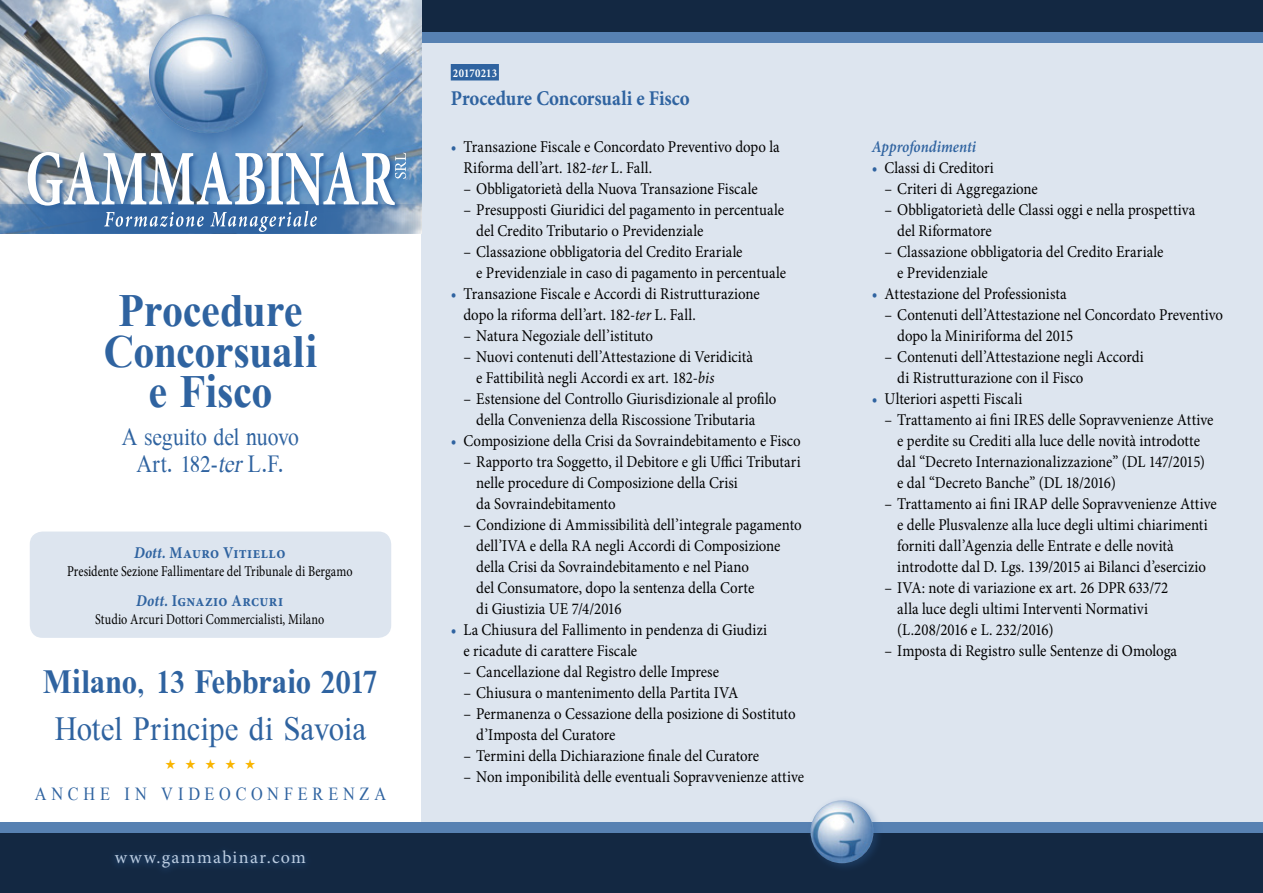
<style>
.page{position:relative;width:1263px;height:893px;background:#fff}
.page>*{position:absolute;margin:0;border:0;box-sizing:border-box;transform-origin:0 0}
.t1{font:700 45px/40.5px "Galatia SIL";letter-spacing:-.01em;color:#2f63a0;text-align:center;scale:.9 1}
.t2{font:700 33px "Galatia SIL";letter-spacing:-.01em;color:#2f63a0;scale:.9 1}
.t3{font:33px "Galatia SIL";color:#2f63a0;scale:.9 1}
.t4{font:24px/27px "Galatia SIL";letter-spacing:-.01em;color:#2f63a0;text-align:center;scale:.87 1}
.t5{font:700 21px "Minion Pro";letter-spacing:-.005em;color:#2f63a0;scale:.9 1}
.t6{font:18px "Galatia SIL";letter-spacing:.3em;color:#2f63a0;scale:.87 1}
.t7{font:18px "Minion Pro";letter-spacing:.07em;color:#bbcce0}
.t8{font:16.5px/21px "Minion Pro";color:#000;scale:.9 1}
.t9{font:700 16.5px "Minion Pro";letter-spacing:.03em;color:#2f63a0;scale:.89 1}
.t10{font:italic 600 16.5px "Minion Pro";letter-spacing:.005em;color:#2f63a0;scale:.9 1}
.t11{font:15px "Minion Pro";letter-spacing:.005em;color:#000;scale:.81 1}
.t12{font:700 12px "Minion Pro";letter-spacing:.015em;color:#fff;scale:.89 1}
.s1{font-style:italic}
.s2{color:#2f63a0}
</style>
<div class="page">
<div style="left:421px;top:0;width:842px;height:893px;background:#dde5ef"></div>
<div style="left:0;top:0;width:1263px;height:43px;background:#5781b2"></div>
<div style="left:0;top:0;width:1263px;height:31px;background:#132842"></div>
<img style="left:0;top:0;width:421px;height:152px">
<div style="left:137px;top:1px;width:156px;height:156px;background:#2f63a0;opacity:.81"></div>
<img style="left:149px;top:14px;width:119px;height:119px;border-radius:59px">
<svg style="left:26px;top:150px;width:377px;height:2px"></svg>
<svg style="left:0;top:152px;width:421px;height:82px"></svg>
<div style="left:0;top:822px;width:1263px;height:71px;background:#5781b2"></div>
<div style="left:0;top:833px;width:1263px;height:60px;background:#132842"></div>
<div style="left:108px;top:844px;width:205px;height:32px;background:#2f63a0;opacity:.81"></div>
<div style="left:807px;top:796px;width:77px;height:77px;background:#2f63a0;opacity:.32"></div>
<img style="left:810px;top:800px;width:63px;height:63px;border-radius:31px">
<div style="left:30px;top:531px;width:361px;height:107px;background:#dde5ef;border-radius:13px"></div>
<div style="left:451px;top:64px;width:48px;height:17px;background:#2f63a0"></div>
<h1 class="t1" style="left:104px;top:290px;width:238px">Procedure<br>Concorsuali e Fisco</h1>
<h3 class="t4" style="left:122px;top:423px;width:205px">A seguito del nuovo<br>Art. 182-<span class="s1">ter</span>L.F.</h3>
<p class="t9" style="left:134px;top:541px;width:171px"><span class="s1">Dott.</span> Mauro Vitiello</p>
<p class="t11" style="left:67px;top:561px;width:354px">Presidente Sezione Fallimentare del Tribunale di Bergamo</p>
<p class="t9" style="left:136px;top:589px;width:167px"><span class="s1">Dott.</span> Ignazio Arcuri</p>
<p class="t11" style="left:95px;top:609px;width:284px">Studio Arcuri Dottori Commercialisti, Milano</p>
<h2 class="t2" style="left:43px;top:662px;width:374px">Milano, 13 Febbraio 2017</h2>
<h2 class="t3" style="left:55px;top:709px;width:347px">Hotel Principe di Savoia</h2>
<p class="t6" style="left:35px;top:783px;width:405px">ANCHE IN VIDEOCONFERENZA</p>
<p class="t7" style="left:115px;top:846px;width:192px">www.gammabinar.com</p>
<p class="t12" style="left:453px;top:64px;width:51px">20170213</p>
<p class="t5" style="left:451px;top:84px;width:267px">Procedure Concorsuali e Fisco</p>
<p class="t8" style="left:463px;top:136px;width:353px;text-indent:-13px"><span class="s2">•</span> Transazione Fiscale e Concordato Preventivo dopo la<br>Riforma dell’art. 182<span class="s1">-ter</span> L. Fall.</p>
<p class="t8" style="left:463px;top:178px;width:328px">– Obbligatorietà della Nuova Transazione Fiscale</p>
<p class="t8" style="left:476px;top:199px;width:344px;text-indent:-13px">– Presupposti Giuridici del pagamento in percentuale del Credito Tributario o Previdenziale</p>
<p class="t8" style="left:476px;top:241px;width:346px;text-indent:-13px">– Classazione obbligatoria del Credito Erariale<br>e Previdenziale in caso di pagamento in percentuale</p>
<p class="t8" style="left:463px;top:283px;width:331px;text-indent:-13px"><span class="s2">•</span> Transazione Fiscale e Accordi di Ristrutturazione dopo la riforma dell’art. 182<span class="s1">-ter</span> L. Fall.</p>
<p class="t8" style="left:463px;top:325px;width:212px">– Natura Negoziale dell’istituto</p>
<p class="t8" style="left:476px;top:346px;width:309px;text-indent:-13px">– Nuovi contenuti dell’Attestazione di Veridicità e Fattibilità negli Accordi ex art. 182<span class="s1">-bis</span></p>
<p class="t8" style="left:463px;top:388px;width:349px;text-align:center">– Estensione del Controllo Giurisdizionale al profilo della Convenienza della Riscossione Tributaria</p>
<p class="t8" style="left:451px;top:430px;width:390px"><span class="s2">•</span> Composizione della Crisi da Sovraindebitamento e Fisco</p>
<p class="t8" style="left:476px;top:451px;width:362px;text-indent:-13px">– Rapporto tra Soggetto, il Debitore e gli Uffici Tributari nelle procedure di Composizione della Crisi<br>da Sovraindebitamento</p>
<p class="t8" style="left:476px;top:514px;width:363px;text-indent:-13px">– Condizione di Ammissibilità dell’integrale pagamento dell’IVA e della RA negli Accordi di Composizione della Crisi da Sovraindebitamento e nel Piano<br>del Consumatore, dopo la sentenza della Corte<br>di Giustizia UE 7/4/2016</p>
<p class="t8" style="left:463px;top:619px;width:339px;text-indent:-13px"><span class="s2">•</span> La Chiusura del Fallimento in pendenza di Giudizi e ricadute di carattere Fiscale</p>
<p class="t8" style="left:463px;top:661px;width:285px">– Cancellazione dal Registro delle Imprese</p>
<p class="t8" style="left:463px;top:682px;width:307px">– Chiusura o mantenimento della Partita IVA</p>
<p class="t8" style="left:476px;top:703px;width:356px;text-indent:-13px">– Permanenza o Cessazione della posizione di Sostituto d’Imposta del Curatore</p>
<p class="t8" style="left:463px;top:745px;width:330px">– Termini della Dichiarazione finale del Curatore</p>
<p class="t8" style="left:463px;top:766px;width:380px">– Non imponibilità delle eventuali Sopravvenienze attive</p>
<p class="t10" style="left:872px;top:135px;width:118px">Approfondimenti</p>
<p class="t8" style="left:872px;top:157px;width:137px"><span class="s2">•</span> Classi di Creditori</p>
<p class="t8" style="left:884px;top:178px;width:172px">– Criteri di Aggregazione</p>
<p class="t8" style="left:897px;top:199px;width:333px;text-indent:-13px">– Obbligatorietà delle Classi oggi e nella prospettiva del Riformatore</p>
<p class="t8" style="left:897px;top:241px;width:297px;text-indent:-13px">– Classazione obbligatoria del Credito Erariale e Previdenziale</p>
<p class="t8" style="left:872px;top:284px;width:218px"><span class="s2">•</span> Attestazione del Professionista</p>
<p class="t8" style="left:897px;top:305px;width:363px;text-indent:-13px">– Contenuti dell’Attestazione nel Concordato Preventivo dopo la Miniriforma del 2015</p>
<p class="t8" style="left:897px;top:347px;width:275px;text-indent:-13px">– Contenuti dell’Attestazione negli Accordi di Ristrutturazione con il Fisco</p>
<p class="t8" style="left:872px;top:389px;width:169px"><span class="s2">•</span> Ulteriori aspetti Fiscali</p>
<p class="t8" style="left:897px;top:410px;width:353px;text-indent:-13px">– Trattamento ai fini IRES delle Sopravvenienze Attive e perdite su Crediti alla luce delle novità introdotte dal “Decreto Internazionalizzazione” (DL 147/2015) e dal “Decreto Banche” (DL 18/2016)</p>
<p class="t8" style="left:897px;top:494px;width:356px;text-indent:-13px">– Trattamento ai fini IRAP delle Sopravvenienze Attive e delle Plusvalenze alla luce degli ultimi chiarimenti forniti dall’Agenzia delle Entrate e delle novità introdotte dal D. Lgs. 139/2015 ai Bilanci d’esercizio</p>
<p class="t8" style="left:897px;top:578px;width:303px;text-indent:-13px">– IVA: note di variazione ex art. 26 DPR 633/72 alla luce degli ultimi Interventi Normativi (L.208/2016 e L. 232/2016)</p>
<p class="t8" style="left:884px;top:641px;width:327px">– Imposta di Registro sulle Sentenze di Omologa</p>
</div>
